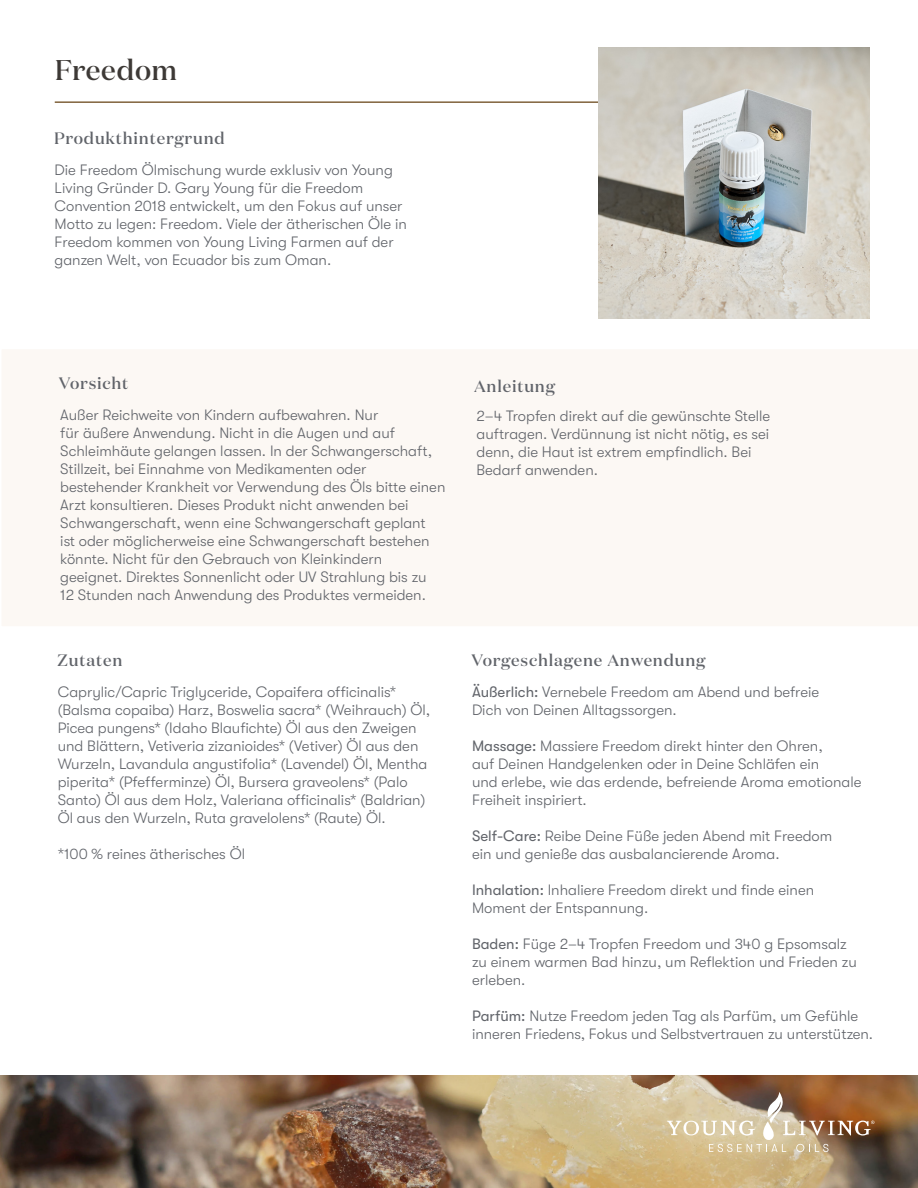
<style>
.page{position:relative;width:918px;height:1188px;background:#fff}
.page>*{position:absolute;margin:0;border:0;box-sizing:border-box;transform-origin:0 0}
.t1{font:500 28.5px "Domaine Display";letter-spacing:.02em;color:#3d3936}
.t2{font:500 16.5px "Domaine Display";letter-spacing:.05em;color:#61646a}
.t3{font:300 15px/18px "GT Walsheim Pro";color:#61646a}
.s1{font-weight:400}
</style>
<div class="page">
<img style="left:0;top:1076px;width:918px;height:112px">
<div style="left:2px;top:350px;width:916px;height:276px;background:#fcf8f4"></div>
<svg style="left:667px;top:1092px;width:207px;height:60px;background:#ba9f7f"></svg>
<hr style="left:55px;top:101px;width:544px;height:2px;background:#80623b">
<img style="left:598px;top:47px;width:272px;height:272px">
<h1 class="t1" style="left:55px;top:52px;width:124px">Freedom</h1>
<p class="t2" style="left:54px;top:128px;width:172px">Produkthintergrund</p>
<p class="t3" style="left:55px;top:160px;width:354px">Die Freedom Ölmischung wurde exklusiv von Young Living Gründer D. Gary Young für die Freedom Convention 2018 entwickelt, um den Fokus auf unser Motto zu legen: Freedom. Viele der ätherischen Öle in Freedom kommen von Young Living Farmen auf der ganzen Welt, von Ecuador bis zum Oman.</p>
<p class="t2" style="left:59px;top:372px;width:71px">Vorsicht</p>
<p class="t3" style="left:60px;top:406px;width:387px">Außer Reichweite von Kindern aufbewahren. Nur<br>für äußere Anwendung. Nicht in die Augen und auf Schleimhäute gelangen lassen. In der Schwangerschaft, Stillzeit, bei Einnahme von Medikamenten oder bestehender Krankheit vor Verwendung des Öls bitte einen Arzt konsultieren. Dieses Produkt nicht anwenden bei Schwangerschaft, wenn eine Schwangerschaft geplant<br>ist oder möglicherweise eine Schwangerschaft bestehen könnte. Nicht für den Gebrauch von Kleinkindern geeignet. Direktes Sonnenlicht oder UV Strahlung bis zu<br>12 Stunden nach Anwendung des Produktes vermeiden.</p>
<p class="t2" style="left:474px;top:375px;width:82px">Anleitung</p>
<p class="t3" style="left:476px;top:407px;width:295px">2–4 Tropfen direkt auf die gewünschte Stelle auftragen. Verdünnung ist nicht nötig, es sei denn, die Haut ist extrem empfindlich. Bei Bedarf anwenden.</p>
<p class="t2" style="left:57px;top:650px;width:67px">Zutaten</p>
<p class="t2" style="left:471px;top:650px;width:236px">Vorgeschlagene Anwendung</p>
<p class="t3" style="left:58px;top:683px;width:374px">Caprylic/Capric Triglyceride, Copaifera officinalis* (Balsma copaiba) Harz, Boswelia sacra* (Weihrauch) Öl, Picea pungens* (Idaho Blaufichte) Öl aus den Zweigen und Blättern, Vetiveria zizanioides* (Vetiver) Öl aus den Wurzeln, Lavandula angustifolia* (Lavendel) Öl, Mentha piperita* (Pfefferminze) Öl, Bursera graveolens* (Palo Santo) Öl aus dem Holz, Valeriana officinalis* (Baldrian)<br>Öl aus den Wurzeln, Ruta gravelolens* (Raute) Öl.</p>
<p class="t3" style="left:58px;top:845px;width:189px">*100 % reines ätherisches Öl</p>
<p class="t3" style="left:472px;top:683px;width:349px"><span class="s1">Äußerlich:</span> Vernebele Freedom am Abend und befreie<br>Dich von Deinen Alltagssorgen.</p>
<p class="t3" style="left:472px;top:737px;width:391px"><span class="s1">Massage:</span> Massiere Freedom direkt hinter den Ohren,<br>auf Deinen Handgelenken oder in Deine Schläfen ein<br>und erlebe, wie das erdende, befreiende Aroma emotionale Freiheit inspiriert.</p>
<p class="t3" style="left:472px;top:827px;width:362px"><span class="s1">Self-Care:</span> Reibe Deine Füße jeden Abend mit Freedom ein und genieße das ausbalancierende Aroma.</p>
<p class="t3" style="left:472px;top:881px;width:344px"><span class="s1">Inhalation:</span> Inhaliere Freedom direkt und finde einen<br>Moment der Entspannung.</p>
<p class="t3" style="left:472px;top:935px;width:386px"><span class="s1">Baden:</span> Füge 2–4 Tropfen Freedom und 340 g Epsomsalz zu einem warmen Bad hinzu, um Reflektion und Frieden zu erleben.</p>
<p class="t3" style="left:472px;top:1007px;width:403px"><span class="s1">Parfüm:</span> Nutze Freedom jeden Tag als Parfüm, um Gefühle inneren Friedens, Fokus und Selbstvertrauen zu unterstützen.</p>
</div>
